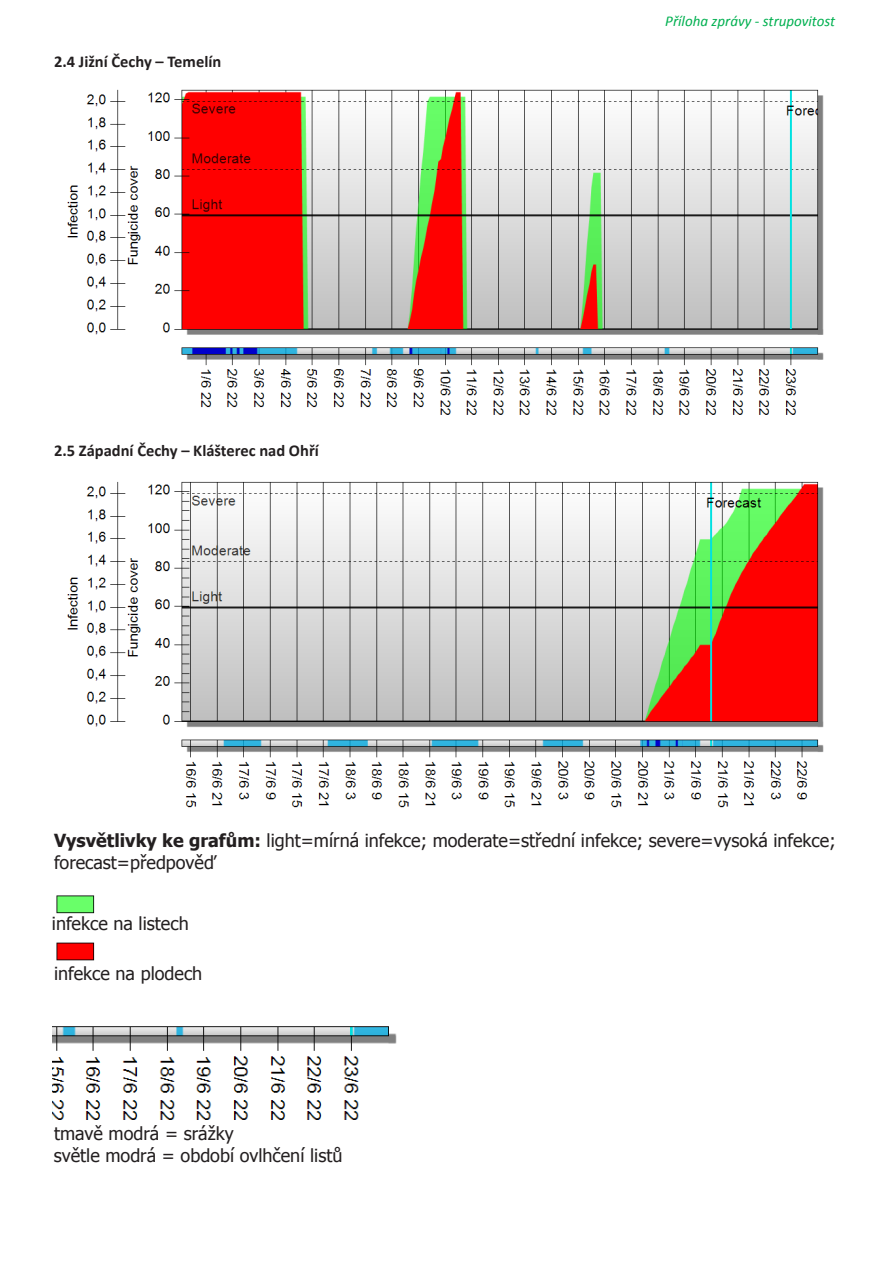
<style>
.page{position:relative;width:893px;height:1263px;background:#fff}
.page>*{position:absolute;margin:0;border:0;box-sizing:border-box;transform-origin:0 0}
.t1{font:18px/21.6px "Tahoma";color:#231f20}
.t2{font:700 16.5px "Calibri";color:#231f20}
.t3{font:italic 15px "Calibri";color:#00b050}
.s1{font-weight:700}
</style>
<div class="page">
<img style="left:67px;top:89px;width:757px;height:326px">
<img style="left:67px;top:481px;width:757px;height:327px">
<img style="left:56px;top:895px;width:39px;height:66px">
<div style="left:52px;top:916px;width:523px;height:24px;background:#fff"></div>
<img style="left:52px;top:1026px;width:345px;height:94px">
<p class="t2" style="left:54px;top:51px;width:169px">2.4 Jižní Čechy – Temelín</p>
<p class="t2" style="left:54px;top:440px;width:266px">2.5 Západní Čechy – Klášterec nad Ohří</p>
<p class="t3" style="left:665px;top:11px;width:171px">Příloha zprávy - strupovitost</p>
<p class="t1" style="left:54px;top:829px;width:783px"><span class="s1">Vysvětlivky ke grafům:</span> light=mírná infekce; moderate=střední infekce; severe=vysoká infekce; forecast=předpověď</p>
<p class="t1" style="left:52px;top:911px;width:138px">infekce na listech</p>
<p class="t1" style="left:54px;top:962px;width:150px">infekce na plodech</p>
<p class="t1" style="left:54px;top:1121px;width:181px">tmavě modrá = srážky</p>
<p class="t1" style="left:54px;top:1144px;width:290px">světle modrá = období ovlhčení listů</p>
</div>
